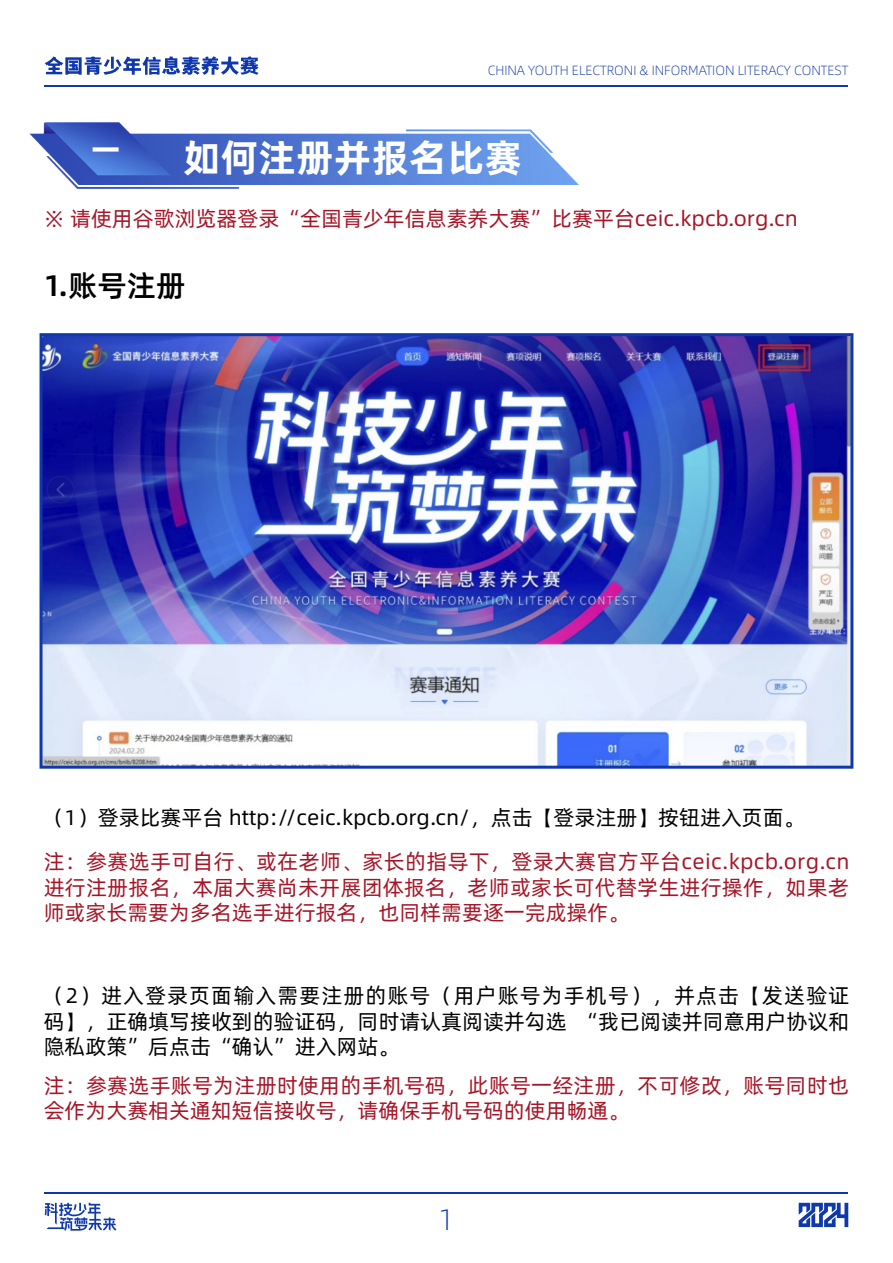
<style>
.page{position:relative;width:893px;height:1263px;background:#fff}
.page>*{position:absolute;margin:0;border:0;box-sizing:border-box;transform-origin:0 0}
.t1{font:700 38.25px "Alibaba Pu Hui Ti";color:#fff}
.t2{font:500 29.7px "Alibaba Pu Hui Ti";color:#000}
.t3{font:300 29.7px "Alibaba Pu Hui Ti";color:#0f38ac}
.t4{font:700 29.7px "Alibaba Pu Hui Ti";color:#fff}
.t5{font:21.3px/25.5px "Alibaba Pu Hui Ti";color:#a61527;text-align:justify}
.t6{font:21.3px/25.5px "Alibaba Pu Hui Ti";color:#000;text-align:justify}
.t7{font:300 13.35px "Alibaba Pu Hui Ti";color:#0f38ac}
</style>
<div class="page">
<hr style="left:45px;top:85px;width:803px;height:2px;background:#0f38ac">
<svg style="left:45px;top:56px;width:214px;height:19px"></svg>
<hr style="left:45px;top:1192px;width:803px;height:1px;background:#0f38ac">
<svg style="left:45px;top:1203px;width:71px;height:28px"></svg>
<svg style="left:799px;top:1203px;width:49px;height:24px"></svg>
<img style="left:29px;top:122px;width:550px;height:67px">
<img style="left:40px;top:333px;width:813px;height:436px">
<h2 class="t4" style="left:91px;top:127px;width:31px">一</h2>
<p class="t7" style="left:488px;top:60px;width:362px">CHINA YOUTH ELECTRONI &amp; INFORMATION LITERACY CONTEST</p>
<h1 class="t1" style="left:183px;top:128px;width:340px">如何注册并报名比赛</h1>
<p class="t5" style="left:44px;top:204px;width:756px">※ 请使用谷歌浏览器登录“全国青少年信息素养大赛”比赛平台ceic.kpcb.org.cn</p>
<h2 class="t2" style="left:44px;top:263px;width:143px">1.账号注册</h2>
<p class="t6" style="left:44px;top:803px;width:762px">（1）登录比赛平台 http://ceic.kpcb.org.cn/，点击【登录注册】按钮进入页面。</p>
<p class="t5" style="left:44px;top:848px;width:807px">注：参赛选手可自行、或在老师、家长的指导下，登录大赛官方平台ceic.kpcb.org.cn进行注册报名，本届大赛尚未开展团体报名，老师或家长可代替学生进行操作，如果老师或家长需要为多名选手进行报名，也同样需要逐一完成操作。</p>
<p class="t6" style="left:44px;top:982px;width:807px">（2）进入登录页面输入需要注册的账号（用户账号为手机号），并点击【发送验证码】，正确填写接收到的验证码，同时请认真阅读并勾选 “我已阅读并同意用户协议和隐私政策”后点击“确认”进入网站。</p>
<p class="t5" style="left:44px;top:1071px;width:807px">注：参赛选手账号为注册时使用的手机号码，此账号一经注册，不可修改，账号同时也会作为大赛相关通知短信接收号，请确保手机号码的使用畅通。</p>
<h2 class="t3" style="left:438px;top:1198px;width:18px">1</h2>
</div>
